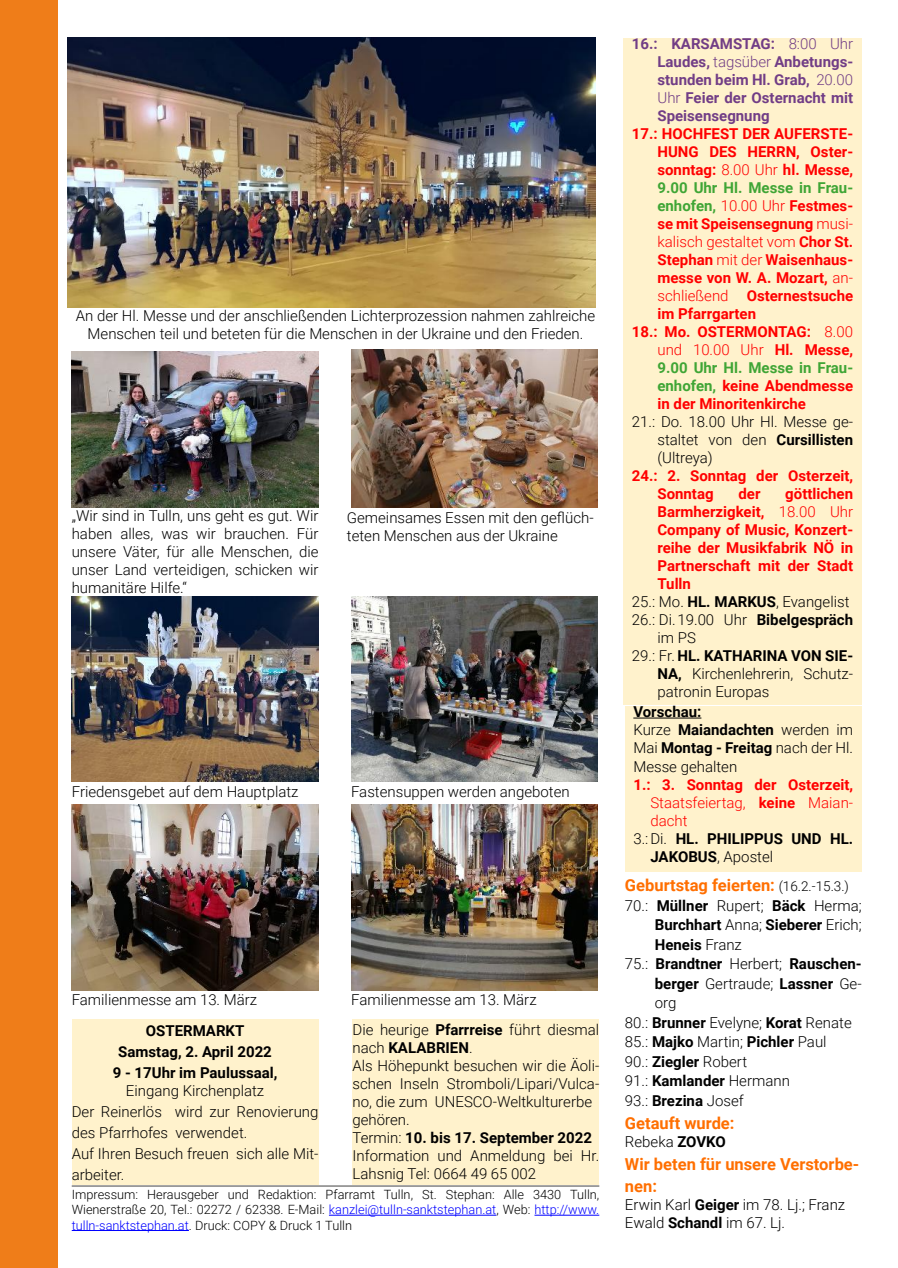
<style>
.page{position:relative;width:898px;height:1268px;background:#fff}
.page>*{position:absolute;margin:0;border:0;box-sizing:border-box;transform-origin:0 0}
.t1{font:700 16.5px/22.8px "Roboto";color:#ff6f00}
.t2{font:300 15px/18px "Roboto";color:#000}
.t3{font:700 15px/18px "Roboto";color:#f00}
.t4{font:700 15px/21px "Roboto";color:#000;text-align:center}
.t5{font:700 15px/18px "Roboto";color:#713d86;text-align:justify}
.t6{font:300 15px "Roboto";color:#f00}
.t7{font:700 15px "Roboto";color:#3fa535}
.t8{font:300 12.75px/15.3px "Roboto";color:#000;text-align:justify}
.s1{font-weight:700}
.s2{color:#00f}
.s3{font-weight:300}
.s4{font-weight:300;color:#f00}
.s5{color:#f00}
.s6{color:#3fa535}
.s7{font-weight:300;font-size:13.5px;color:#000}
</style>
<div class="page">
<div style="left:0;top:0;width:58px;height:1267px;background:#ef7d19"></div>
<div style="left:352px;top:1019px;width:247px;height:165px;background:#fff2cc"></div>
<div style="left:623px;top:38px;width:238px;height:666px;background:#fff2cc"></div>
<div style="left:624px;top:705px;width:237px;height:166px;background:#fff2cc"></div>
<hr style="left:633px;top:717px;width:68px;height:1px;background:#000">
<hr style="left:329px;top:1214px;width:167px;height:1px;background:#00f">
<hr style="left:534px;top:1214px;width:65px;height:1px;background:#00f">
<hr style="left:72px;top:1230px;width:117px;height:1px;background:#00f">
<hr style="left:72px;top:1185px;width:527px;height:1px;background:#000">
<div style="left:72px;top:1019px;width:246px;height:165px;background:#fff2cc"></div>
<img style="left:72px;top:351px;width:246px;height:156px">
<img style="left:351px;top:350px;width:247px;height:157px">
<img style="left:72px;top:596px;width:246px;height:185px">
<img style="left:351px;top:596px;width:247px;height:185px">
<img style="left:72px;top:805px;width:246px;height:185px">
<img style="left:351px;top:805px;width:247px;height:185px">
<img style="left:67px;top:38px;width:528px;height:269px">
<p class="t2" style="left:76px;top:306px;width:521px;text-align:center">An der Hl. Messe und der anschließenden Lichterprozession nahmen zahlreiche<br>Menschen teil und beteten für die Menschen in der Ukraine und den Frieden.</p>
<p class="t2" style="left:72px;top:506px;width:248px;text-align:justify">„Wir sind in Tulln, uns geht es gut. Wir haben alles, was wir brauchen. Für unsere Väter, für alle Menschen, die unser Land verteidigen, schicken wir humanitäre Hilfe.“</p>
<p class="t2" style="left:347px;top:508px;width:248px">Gemeinsames Essen mit den geflüch&shy;teten Menschen aus der Ukraine</p>
<p class="t2" style="left:72px;top:782px;width:228px">Friedensgebet auf dem Hauptplatz</p>
<p class="t2" style="left:351px;top:782px;width:220px">Fastensuppen werden angeboten</p>
<p class="t2" style="left:72px;top:989px;width:187px">Familienmesse am 13. März</p>
<p class="t2" style="left:351px;top:989px;width:187px">Familienmesse am 13. März</p>
<p class="t4" style="left:113px;top:1019px;width:166px">OSTERMARKT<br>Samstag, 2. April 2022<br>9 - 17Uhr im Paulussaal,</p>
<p class="t2" style="left:72px;top:1079px;width:248px;line-height:21px;text-indent:54px">Eingang Kirchenplatz<br>Der Reinerlös wird zur Renovierung des Pfarrhofes verwendet.<br>Auf Ihren Besuch freuen sich alle Mit&shy;arbeiter.</p>
<p class="t2" style="left:352px;top:1019px;width:248px">Die heurige <span class="s1">Pfarrreise</span> führt diesmal nach <span class="s1">KALABRIEN</span>.<br>Als Höhepunkt besuchen wir die Äoli&shy;schen Inseln Stromboli/Lipari/Vulca&shy;no, die zum UNESCO-Weltkulturerbe gehören.<br>Termin: <span class="s1">10. bis 17. September 2022<br></span>Information und Anmeldung bei Hr.<br>Lahsnig Tel: 0664 49 65 002</p>
<p class="t8" style="left:72px;top:1186px;width:529px">Impressum: Herausgeber und Redaktion: Pfarramt Tulln, St. Stephan: Alle 3430 Tulln, Wienerstraße 20, Tel.: 02272 / 62338. E-Mail: <span class="s2">kanzlei@tulln-sanktstephan.at</span>, Web: <span class="s2">http://www. tulln-sanktstephan.at</span>. Druck: COPY &amp; Druck 1 Tulln</p>
<p class="t5" style="left:657px;top:34px;width:197px;text-indent:-26px">16.: KARSAMSTAG: <span class="s3">8:00 Uhr </span>Laudes, <span class="s3">tagsüber</span> Anbetungs&shy;stunden beim Hl. Grab, <span class="s3">20.00<br>Uhr</span> Feier der Osternacht mit Speisensegnung</p>
<p class="t3" style="left:632px;top:124px;width:223px">17.: HOCHFEST DER AUFERSTE-</p>
<p class="t3" style="left:657px;top:142px;width:197px">HUNG DES HERRN, Oster-</p>
<p class="t3" style="left:657px;top:160px;width:197px">sonntag: <span class="s3">8.00 Uhr</span> hl. Messe,</p>
<p class="t7" style="left:657px;top:177px;width:197px">9.00 Uhr Hl. Messe in Frau-</p>
<p class="t7" style="left:657px;top:195px;width:197px">enhofen, <span class="s4">10.00 Uhr</span> <span class="s5">Festmes-</span></p>
<p class="t3" style="left:657px;top:214px;width:197px">se mit Speisensegnung <span class="s3">musi-</span></p>
<p class="t6" style="left:657px;top:231px;width:197px">kalisch gestaltet vom <span class="s1">Chor St.</span></p>
<p class="t3" style="left:657px;top:250px;width:197px">Stephan <span class="s3">mit der</span> Waisenhaus-</p>
<p class="t3" style="left:657px;top:268px;width:197px">messe von W. A. Mozart, <span class="s3">an-</span></p>
<p class="t3" style="left:657px;top:286px;width:197px"><span class="s3">schließend</span> Osternestsuche</p>
<p class="t3" style="left:657px;top:304px;width:100px">im Pfarrgarten</p>
<p class="t3" style="left:632px;top:322px;width:223px">18.: Mo. OSTERMONTAG: <span class="s3">8.00</span></p>
<p class="t6" style="left:657px;top:339px;width:197px">und 10.00 Uhr <span class="s1">Hl. Messe,</span></p>
<p class="t7" style="left:657px;top:357px;width:197px">9.00 Uhr Hl. Messe in Frau-</p>
<p class="t3" style="left:657px;top:376px;width:197px"><span class="s6">enhofen,</span> keine Abendmesse</p>
<p class="t3" style="left:657px;top:394px;width:150px">in der Minoritenkirche</p>
<p class="t2" style="left:657px;top:412px;width:197px;text-align:justify;text-indent:-26px">21.: Do. 18.00 Uhr Hl. Messe ge&shy;staltet von den <span class="s1">Cursillisten </span>(Ultreya)</p>
<p class="t3" style="left:657px;top:466px;width:197px;text-indent:-26px">24.: 2. Sonntag der Osterzeit,<br>Sonntag</p>
<p class="t3" style="left:738px;top:484px;width:24px">der</p>
<p class="t3" style="left:785px;top:484px;width:69px">göttlichen</p>
<p class="t3" style="left:657px;top:502px;width:197px">Barmherzigkeit, <span class="s3">18.00 Uhr</span></p>
<p class="t3" style="left:657px;top:520px;width:197px">Company of Music, Konzert-</p>
<p class="t3" style="left:657px;top:538px;width:197px">reihe der Musikfabrik NÖ in</p>
<p class="t3" style="left:657px;top:556px;width:197px">Partnerschaft mit der Stadt</p>
<p class="t3" style="left:657px;top:574px;width:35px">Tulln</p>
<p class="t2" style="left:632px;top:592px;width:219px">25.: Mo. <span class="s1">HL. MARKUS</span>, Evangelist</p>
<p class="t2" style="left:632px;top:610px;width:223px">26.: Di.19.00 Uhr <span class="s1">Bibelgespräch</span></p>
<p class="t2" style="left:657px;top:628px;width:40px">im PS</p>
<p class="t4" style="left:632px;top:645px;width:223px"><span class="s3">29.: Fr.</span> HL. KATHARINA VON SIE-</p>
<p class="t2" style="left:657px;top:664px;width:197px"><span class="s1">NA,</span> Kirchenlehrerin, Schutz-</p>
<p class="t2" style="left:657px;top:682px;width:113px">patronin Europas</p>
<p class="t2" style="left:633px;top:702px;width:221px"><span class="s1">Vorschau:<br></span>Kurze <span class="s1">Maiandachten</span> werden im<br>Mai <span class="s1">Montag - Freitag</span> nach der Hl.<br>Messe gehalten</p>
<p class="t3" style="left:633px;top:774px;width:221px">1.: 3. Sonntag der Osterzeit,</p>
<p class="t6" style="left:650px;top:791px;width:204px">Staatsfeiertag, <span class="s1">keine</span> Maian-</p>
<p class="t6" style="left:650px;top:809px;width:39px">dacht</p>
<p class="t4" style="left:633px;top:827px;width:221px"><span class="s3">3.:Di.</span> HL. PHILIPPUS UND HL.</p>
<p class="t2" style="left:650px;top:846px;width:124px"><span class="s1">JAKOBUS</span>, Apostel</p>
<p class="t1" style="left:625px;top:873px;width:225px">Geburtstag feierten: <span class="s7">(16.2.-15.3.)</span></p>
<p class="t2" style="left:625px;top:895px;width:238px">70.: <span class="s1">Müllner</span> Rupert; <span class="s1">Bäck</span> Herma;</p>
<p class="t4" style="left:654px;top:913px;width:208px">Burchhart <span class="s3">Anna;</span> Sieberer <span class="s3">Erich;</span></p>
<p class="t4" style="left:654px;top:933px;width:89px">Heneis <span class="s3">Franz</span></p>
<p class="t4" style="left:625px;top:952px;width:238px"><span class="s3">75.:</span> Brandtner <span class="s3">Herbert;</span> Rauschen-</p>
<p class="t4" style="left:654px;top:972px;width:208px">berger <span class="s3">Gertraude;</span> Lassner <span class="s3">Ge-</span></p>
<p class="t2" style="left:654px;top:993px;width:23px">org</p>
<p class="t2" style="left:625px;top:1012px;width:228px">80.: <span class="s1">Brunner</span> Evelyne; <span class="s1">Korat</span> Renate</p>
<p class="t2" style="left:625px;top:1032px;width:203px">85.: <span class="s1">Majko</span> Martin; <span class="s1">Pichler</span> Paul</p>
<p class="t2" style="left:625px;top:1051px;width:124px">90.: <span class="s1">Ziegler</span> Robert</p>
<p class="t2" style="left:625px;top:1071px;width:166px">91.: <span class="s1">Kamlander</span> Hermann</p>
<p class="t2" style="left:625px;top:1090px;width:120px">93.: <span class="s1">Brezina</span> Josef</p>
<p class="t1" style="left:625px;top:1110px;width:111px">Getauft wurde:</p>
<p class="t2" style="left:625px;top:1131px;width:102px">Rebeka <span class="s1">ZOVKO</span></p>
<p class="t1" style="left:625px;top:1151px;width:236px">Wir beten für unsere Verstorbe&shy;nen:</p>
<p class="t2" style="left:625px;top:1195px;width:222px">Erwin Karl <span class="s1">Geiger</span> im 78. Lj.; Franz<br>Ewald <span class="s1">Schandl</span> im 67. Lj.</p>
</div>
